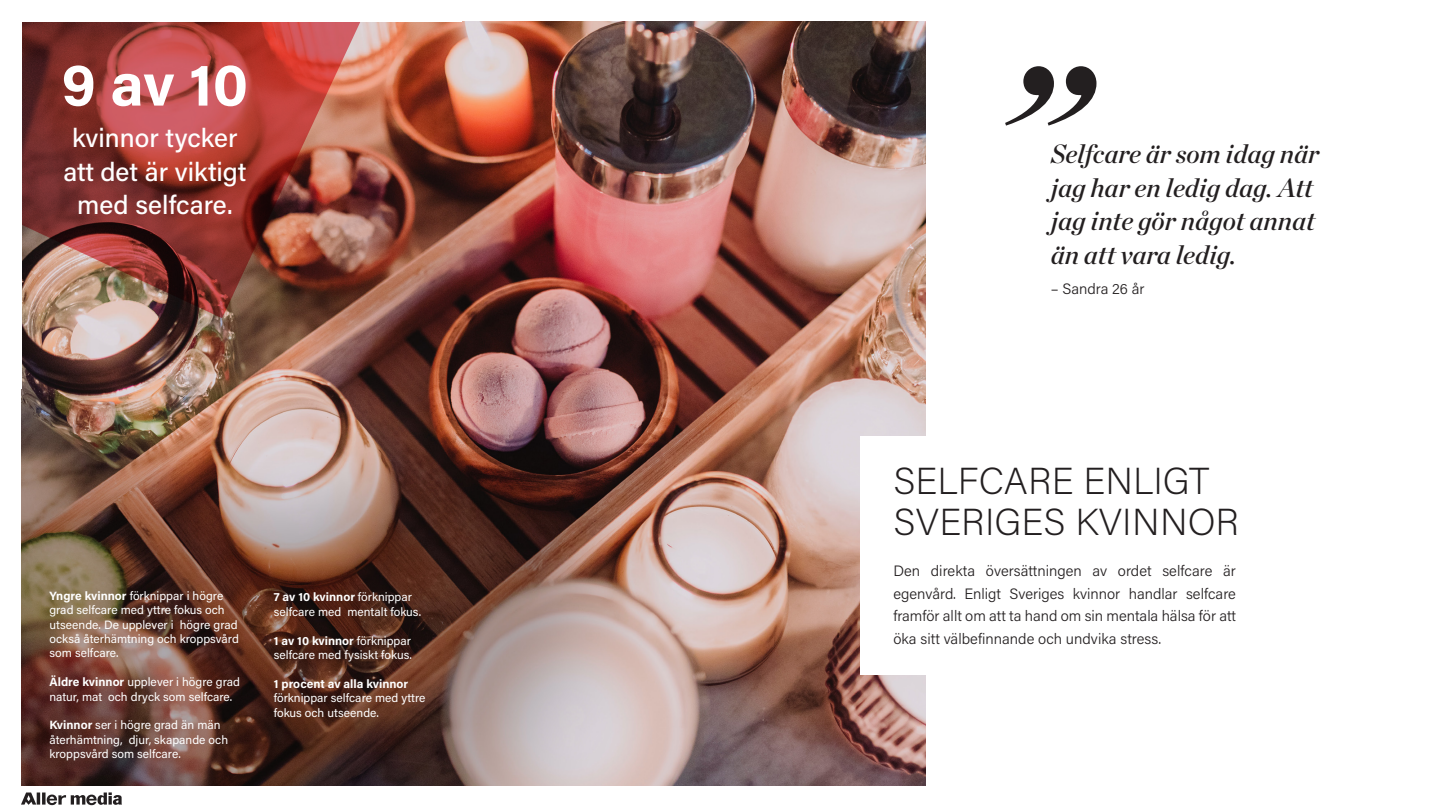
<style>
.page{position:relative;width:1440px;height:810px;background:#fff}
.page>*{position:absolute;margin:0;border:0;box-sizing:border-box;transform-origin:0 0}
._05_Citat_Chronicle{font:italic 225px "Chronicle Display Semi";color:#231f20}
._08_Statistik_Siffra{font:700 60px "Acumin Pro";color:#fff}
._02_Head_2{font:200 37.5px "Acumin Pro";letter-spacing:.005em;color:#231f20}
._05_Citat_Chronicle-2{font:italic 26.25px/33.8px "Chronicle Display Semi";color:#231f20}
._08_Statistik_text{font:500 26.25px/33.8px "Acumin Pro";color:#fff;text-align:center}
._03_Body_Acumin_Pro{font:300 15px/22.5px "Acumin Pro";color:#231f20;text-align:justify}
._05_Citat_Namn{font:300 15px "Acumin Pro";color:#231f20}
._07_Box_Acumin{font:12px/14.4px "Acumin Pro";color:#fff}
.s1{font-weight:700}
</style>
<div class="page">
<svg style="left:42px;top:793px;width:4px;height:12px"></svg>
<svg style="left:21px;top:793px;width:19px;height:12px"></svg>
<svg style="left:47px;top:792px;width:75px;height:13px"></svg>
<img style="left:21px;top:21px;width:904px;height:765px">
<img style="left:21px;top:21px;width:383px;height:297px">
<div style="left:860px;top:436px;width:227px;height:239px;background:#fff"></div>
<p class="_08_Statistik_Siffra" style="left:62px;top:42px;width:188px">9 av 10</p>
<p class="_08_Statistik_text" style="left:63px;top:120px;width:184px">kvinnor tycker att det är viktigt med selfcare.</p>
<p class="_07_Box_Acumin" style="left:50px;top:588px;width:191px"><span class="s1">Yngre kvinnor</span> förknippar i högre grad selfcare med yttre fokus och utseende. De upplever i högre grad också återhämtning och kroppsvård som selfcare.</p>
<p class="_07_Box_Acumin" style="left:50px;top:674px;width:192px"><span class="s1">Äldre kvinnor</span> upplever i högre grad natur, mat och dryck som selfcare.</p>
<p class="_07_Box_Acumin" style="left:50px;top:718px;width:180px"><span class="s1">Kvinnor</span> ser i högre grad än män återhämtning, djur, skapande och kroppsvård som selfcare.</p>
<p class="_07_Box_Acumin" style="left:274px;top:589px;width:149px"><span class="s1">7 av 10 kvinnor</span> förknippar selfcare med mentalt fokus.</p>
<p class="_07_Box_Acumin" style="left:274px;top:633px;width:140px"><span class="s1">1 av 10 kvinnor</span> förknippar selfcare med fysiskt fokus.</p>
<p class="_07_Box_Acumin" style="left:274px;top:676px;width:153px"><span class="s1">1 procent av alla kvinnor </span>förknippar selfcare med yttre fokus och utseende.</p>
<p class="_05_Citat_Chronicle" style="left:988px;top:-33px;width:97px">”</p>
<p class="_05_Citat_Chronicle-2" style="left:1051px;top:135px;width:270px">Selfcare är som idag när jag har en ledig dag. Att jag inte gör något annat än att vara ledig.</p>
<p class="_05_Citat_Namn" style="left:1051px;top:278px;width:95px">– Sandra 26 år</p>
<p class="_02_Head_2" style="left:893px;top:455px;width:318px">SELFCARE ENLIGT</p>
<p class="_02_Head_2" style="left:893px;top:496px;width:347px">SVERIGES KVINNOR</p>
<p class="_03_Body_Acumin_Pro" style="left:893px;top:559px;width:344px">Den direkta översättningen av ordet selfcare är egenvård. Enligt Sveriges kvinnor handlar selfcare framför allt om att ta hand om sin mentala hälsa för att öka sitt välbefinnande och undvika stress.</p>
</div>
